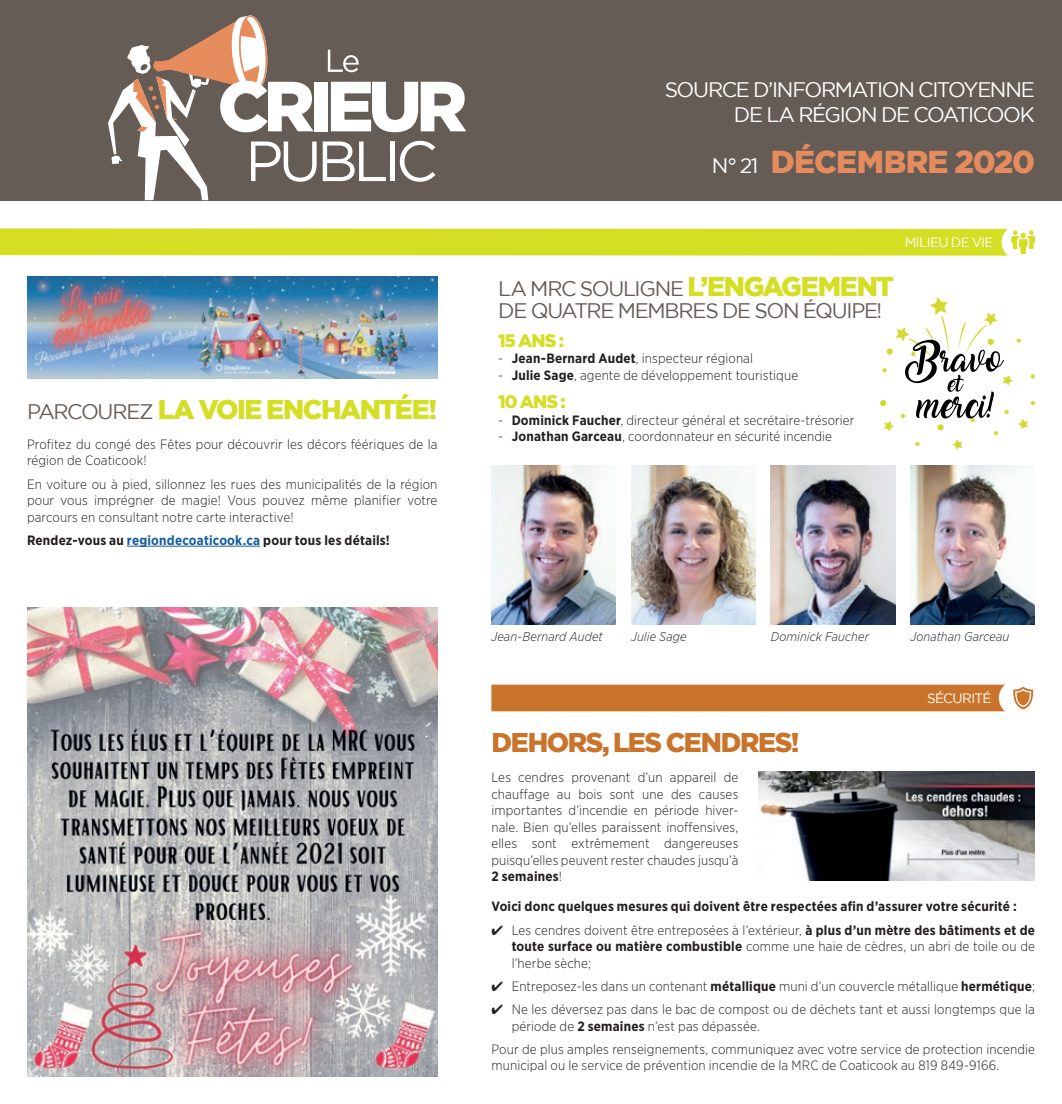
<style>
.page{position:relative;width:1062px;height:1104px;background:#fff}
.page>*{position:absolute;margin:0;border:0;box-sizing:border-box;transform-origin:0 0}
.t1{font:900 31.5px "Gotham";letter-spacing:-.03em;color:#e68b5d}
.t2{font:900 27px "Gotham";letter-spacing:-.055em;color:#d4de23}
.t3{font:900 27px "Gotham";letter-spacing:-.055em;color:#ca742b}
.t4{font:21px/22.5px "Gotham";letter-spacing:-.06em;color:#655c56}
.t5{font:21px/25.2px "Gotham";letter-spacing:-.06em;color:#fff;text-align:right}
.t6{font:900 18px "Gotham";letter-spacing:-.06em;color:#d4de23}
.t7{font:300 13.5px/16.5px "Gotham Narrow";letter-spacing:.01em;color:#231f20}
.t8{font:700 13.5px "Gotham Narrow";letter-spacing:.015em;color:#231f20}
.t9{font:13.5px "Gotham";letter-spacing:-.045em;color:#fff}
.t10{font:italic 300 12.75px "Gotham Narrow";letter-spacing:.01em;color:#231f20}
.s1{font-weight:400;font-size:21px;color:#655c56}
.s2{color:#175d9e}
.s3{font-weight:400;font-size:21px;color:#fff}
.s4{font-weight:900;font-size:27px;color:#d4de23}
.s5{font-weight:700}
</style>
<div class="page">
<div style="left:0;top:0;width:1062px;height:200px;background:#655c56"></div>
<div style="left:314px;top:82px;width:13px;height:49px;background:#fff"></div>
<svg style="left:331px;top:82px;width:135px;height:50px"></svg>
<svg style="left:108px;top:15px;width:209px;height:185px"></svg>
<svg style="left:323px;top:141px;width:63px;height:40px"></svg>
<hr style="left:390px;top:141px;width:4px;height:40px;background:#fff">
<svg style="left:400px;top:141px;width:35px;height:41px"></svg>
<svg style="left:328px;top:50px;width:31px;height:22px"></svg>
<img style="left:27px;top:276px;width:410px;height:102px">
<hr style="left:127px;top:545px;width:133px;height:1px;background:#175d9e">
<div style="left:0;top:228px;width:1035px;height:27px;background:#d4de23"></div>
<img style="left:27px;top:607px;width:410px;height:469px">
<div style="left:491px;top:684px;width:514px;height:27px;background:#ca742b"></div>
<svg style="left:1013px;top:686px;width:21px;height:23px"></svg>
<img style="left:759px;top:771px;width:276px;height:109px">
<img style="left:910px;top:465px;width:125px;height:159px">
<img style="left:771px;top:465px;width:124px;height:159px">
<img style="left:631px;top:465px;width:125px;height:159px">
<img style="left:491px;top:465px;width:125px;height:159px">
<svg style="left:880px;top:297px;width:155px;height:153px"></svg>
<h2 class="t2" style="left:27px;top:393px;width:411px"><span class="s1">PARCOUREZ</span> LA VOIE ENCHANTÉE!</h2>
<p class="t7" style="left:27px;top:435px;width:412px">Profitez du congé des Fêtes pour découvrir les décors féériques de la région de Coaticook!</p>
<p class="t7" style="left:27px;top:475px;width:412px;text-align:justify">En voiture ou à pied, sillonnez les rues des municipalités de la région pour vous imprégner de magie! Vous pouvez même planifier votre parcours en consultant notre carte interactive!</p>
<p class="t8" style="left:27px;top:531px;width:364px">Rendez-vous au <span class="s2">regiondecoaticook.ca</span> pour tous les détails!</p>
<h3 class="t5" style="left:665px;top:77px;width:372px">SOURCE D’INFORMATION CITOYENNE<br>DE LA RÉGION DE COATICOOK</h3>
<h1 class="t1" style="left:712px;top:144px;width:325px"><span class="s3">N° 21</span> DÉCEMBRE 2020</h1>
<h3 class="t4" style="left:498px;top:277px;width:397px">LA MRC SOULIGNE <span class="s4">L’ENGAGEMENT<br></span>DE QUATRE MEMBRES DE SON ÉQUIPE!</h3>
<h3 class="t6" style="left:498px;top:330px;width:67px">15 ANS :</h3>
<p class="t7" style="left:498px;top:350px;width:256px">- <span class="s5">Jean-Bernard Audet</span>, inspecteur régional</p>
<p class="t7" style="left:498px;top:366px;width:302px">- <span class="s5">Julie Sage</span>, agente de développement touristique</p>
<h3 class="t6" style="left:498px;top:391px;width:69px">10 ANS :</h3>
<p class="t7" style="left:498px;top:411px;width:358px">- <span class="s5">Dominick Faucher</span>, directeur général et secrétaire-trésorier</p>
<p class="t7" style="left:498px;top:427px;width:335px">- <span class="s5">Jonathan Garceau</span>, coordonnateur en sécurité incendie</p>
<p class="t9" style="left:905px;top:235px;width:90px">MILIEU DE VIE</p>
<p class="t10" style="left:491px;top:628px;width:113px">Jean-Bernard Audet</p>
<p class="t10" style="left:631px;top:628px;width:57px">Julie Sage</p>
<p class="t10" style="left:771px;top:628px;width:100px">Dominick Faucher</p>
<p class="t10" style="left:910px;top:628px;width:100px">Jonathan Garceau</p>
<p class="t9" style="left:927px;top:690px;width:66px">SÉCURITÉ</p>
<h2 class="t3" style="left:492px;top:726px;width:309px">DEHORS, LES CENDRES!</h2>
<p class="t7" style="left:491px;top:768px;width:248px;text-align:justify">Les cendres provenant d’un appareil de chauffage au bois sont une des causes importantes d’incendie en période hiver&shy;nale. Bien qu’elles paraissent inoffensives, elles sont extrêmement dangereuses puisqu’elles peuvent rester chaudes jusqu’à <span class="s5">2 semaines</span>!</p>
<p class="t8" style="left:491px;top:897px;width:527px">Voici donc quelques mesures qui doivent être respectées afin d’assurer votre sécurité :</p>
<p class="t7" style="left:512px;top:921px;width:525px;text-align:justify;text-indent:-20px">✔ Les cendres doivent être entreposées à l’extérieur, <span class="s5">à plus d’un mètre des bâtiments et de toute surface ou matière combustible</span> comme une haie de cèdres, un abri de toile ou de l’herbe sèche;</p>
<p class="t7" style="left:491px;top:977px;width:545px">✔ Entreposez-les dans un contenant <span class="s5">métallique</span> muni d’un couvercle métallique <span class="s5">hermétique</span>;</p>
<p class="t7" style="left:512px;top:1000px;width:525px;text-indent:-20px">✔ Ne les déversez pas dans le bac de compost ou de déchets tant et aussi longtemps que la période de <span class="s5">2 semaines</span> n’est pas dépassée.</p>
<p class="t7" style="left:491px;top:1040px;width:545px">Pour de plus amples renseignements, communiquez avec votre service de protection incendie municipal ou le service de prévention incendie de la MRC de Coaticook au 819 849-9166.</p>
</div>
